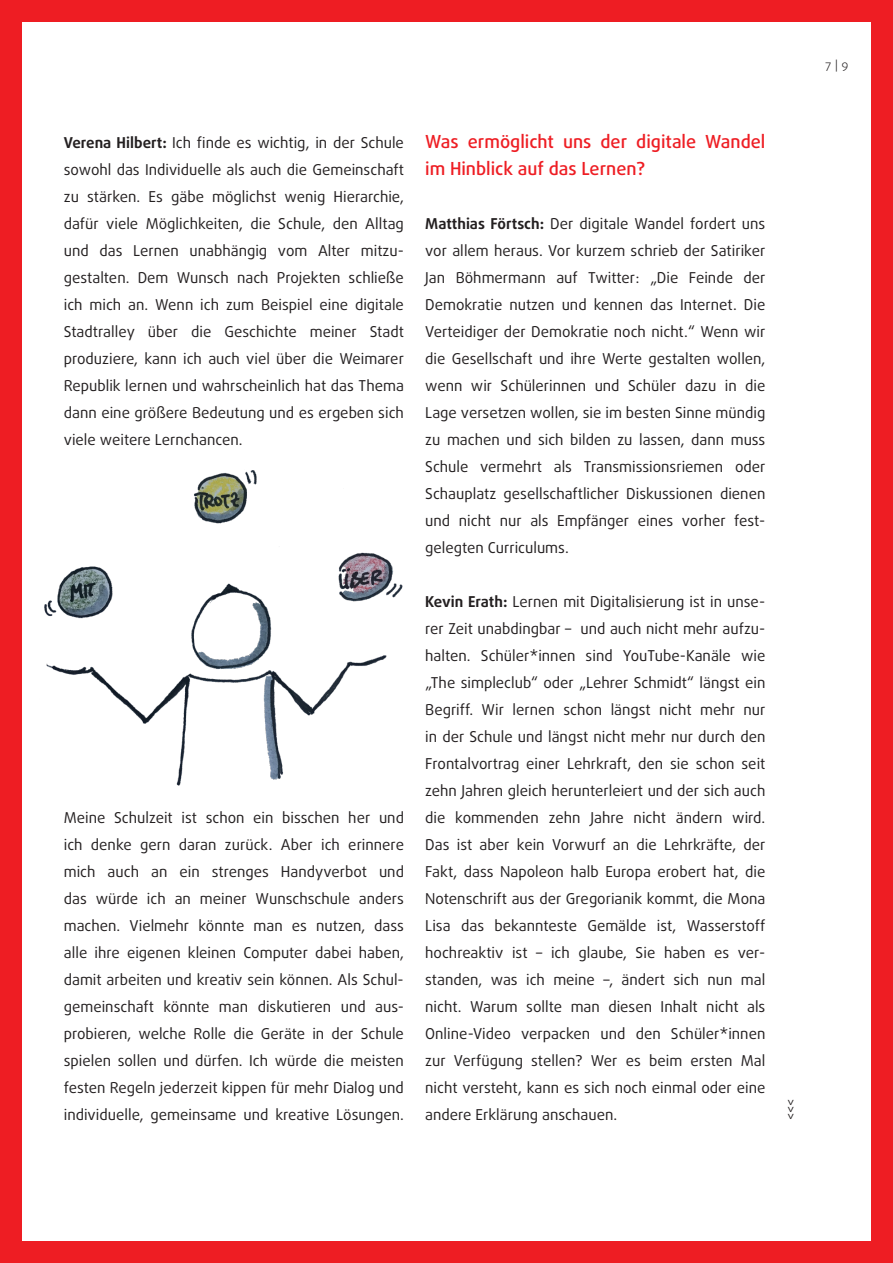
<style>
.page{position:relative;width:893px;height:1263px;background:#fff}
.page>*{position:absolute;margin:0;border:0;box-sizing:border-box;transform-origin:0 0}
.t1{font:500 18px/27px "Daxline";color:#ee1d23}
.t2{font:15px/27px "Daxline";color:#231f20;text-align:justify}
.t3{font:12.3px "Daxline";color:#231f20}
.t4{font:300 12px "Daxline SC";color:#231f20}
.s1{font-weight:700}
</style>
<div class="page">
<div style="left:0;top:1242px;width:893px;height:21px;background:#ee1d23"></div>
<div style="left:0;top:0;width:893px;height:21px;background:#ee1d23"></div>
<div style="left:0;top:0;width:21px;height:1263px;background:#ee1d23"></div>
<div style="left:872px;top:0;width:21px;height:1263px;background:#ee1d23"></div>
<img style="left:44px;top:470px;width:359px;height:316px">
<p class="t2" style="left:64px;top:129px;width:342px"><span class="s1">Verena Hilbert:</span> Ich finde es wichtig, in der Schule sowohl das Individuelle als auch die Gemeinschaft zu stärken. Es gäbe möglichst wenig Hierarchie, dafür viele Möglichkeiten, die Schule, den Alltag und das Lernen unabhängig vom Alter mitzu&shy;gestalten. Dem Wunsch nach Projekten schließe ich mich an. Wenn ich zum Beispiel eine digitale Stadtralley über die Geschichte meiner Stadt produziere, kann ich auch viel über die Weimarer Republik lernen und wahrscheinlich hat das Thema dann eine größere Bedeutung und es ergeben sich viele weitere Lernchancen.</p>
<p class="t2" style="left:64px;top:804px;width:342px">Meine Schulzeit ist schon ein bisschen her und ich denke gern daran zurück. Aber ich erinnere mich auch an ein strenges Handyverbot und das würde ich an meiner Wunschschule anders machen. Vielmehr könnte man es nutzen, dass alle ihre eigenen kleinen Computer dabei haben, damit arbeiten und kreativ sein können. Als Schul&shy;gemeinschaft könnte man diskutieren und aus&shy;probieren, welche Rolle die Geräte in der Schule spielen sollen und dürfen. Ich würde die meisten festen Regeln jederzeit kippen für mehr Dialog und individuelle, gemeinsame und kreative Lösungen.</p>
<p class="t1" style="left:425px;top:127px;width:342px">Was ermöglicht uns der digitale Wandel im Hinblick auf das Lernen?</p>
<p class="t2" style="left:425px;top:210px;width:342px"><span class="s1">Matthias Förtsch:</span> Der digitale Wandel fordert uns vor allem heraus. Vor kurzem schrieb der Satiriker Jan Böhmermann auf Twitter: „Die Feinde der Demokratie nutzen und kennen das Internet. Die Verteidiger der Demokratie noch nicht.“ Wenn wir die Gesellschaft und ihre Werte gestalten wollen, wenn wir Schülerinnen und Schüler dazu in die Lage versetzen wollen, sie im besten Sinne mündig zu machen und sich bilden zu lassen, dann muss Schule vermehrt als Transmissionsriemen oder Schauplatz gesellschaftlicher Diskussionen dienen und nicht nur als Empfänger eines vorher fest&shy;gelegten Curriculums.</p>
<p class="t2" style="left:425px;top:588px;width:342px"><span class="s1">Kevin Erath:</span> Lernen mit Digitalisierung ist in unse&shy;rer Zeit unabdingbar – und auch nicht mehr aufzu&shy;halten. Schüler*innen sind YouTube-Kanäle wie „The simpleclub“ oder „Lehrer Schmidt“ längst ein Begriff. Wir lernen schon längst nicht mehr nur in der Schule und längst nicht mehr nur durch den Frontalvortrag einer Lehrkraft, den sie schon seit zehn Jahren gleich herunterleiert und der sich auch die kommenden zehn Jahre nicht ändern wird.<br>Das ist aber kein Vorwurf an die Lehrkräfte, der Fakt, dass Napoleon halb Europa erobert hat, die Notenschrift aus der Gregorianik kommt, die Mona Lisa das bekannteste Gemälde ist, Wasserstoff hochreaktiv ist – ich glaube, Sie haben es ver&shy;standen, was ich meine –, ändert sich nun mal nicht. Warum sollte man diesen Inhalt nicht als Online-Video verpacken und den Schüler*innen zur Verfügung stellen? Wer es beim ersten Mal nicht versteht, kann es sich noch einmal oder eine andere Erklärung anschauen.</p>
<p class="t3" style="left:799px;top:1099px;width:22px;rotate:90deg">&gt;&gt;&gt;</p>
<p class="t4" style="left:825px;top:57px;width:25px">7 | 9</p>
</div>
